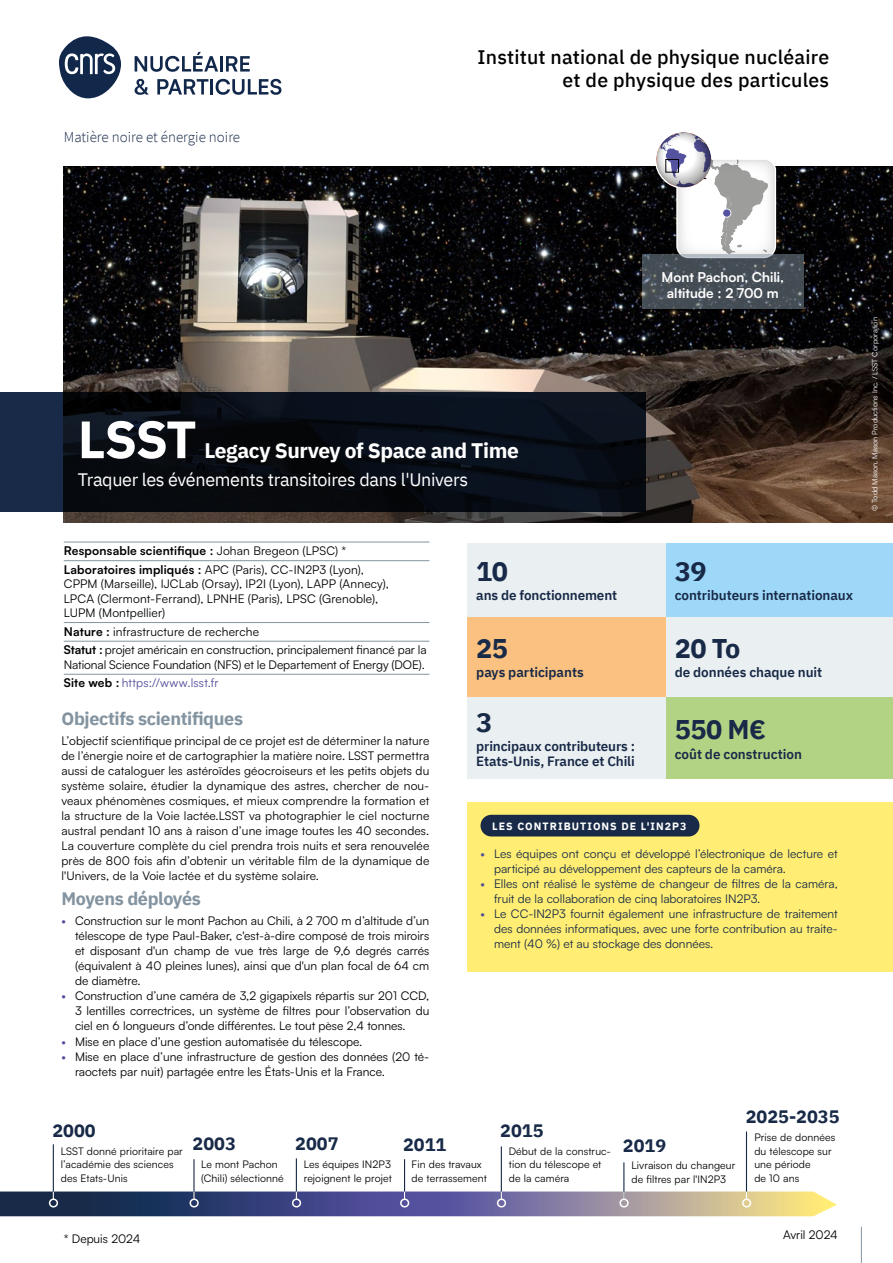
<style>
.page{position:relative;width:893px;height:1263px;background:#fff}
.page>*{position:absolute;margin:0;border:0;box-sizing:border-box;transform-origin:0 0}
.t1{font:700 52.5px "IBM Plex Sans";color:#fff}
.t2{font:700 27px "IBM Plex Sans";letter-spacing:-.02em;color:#182a47}
.t3{font:700 21px "IBM Plex Sans";letter-spacing:-.02em;color:#fff}
.t4{font:500 19.5px/22.5px "IBM Plex Sans";letter-spacing:.01em;color:#000;text-align:right}
.t5{font:18px "IBM Plex Sans";letter-spacing:-.02em;color:#fff}
.t6{font:700 18px "IBM Plex Sans";letter-spacing:-.02em;color:#8394a0}
.t7{font:700 18px "IBM Plex Sans";color:#182a47}
.t8{font:300 15px "Source Sans Pro";color:#182a47}
.t9{font:600 13.5px/15px "IBM Plex Sans";letter-spacing:-.01em;color:#182a47}
.t10{font:700 13.5px/16.2px "Satoshi";color:#fff;text-align:center}
.t11{font:12px/15px "Satoshi";color:#000}
.t12{font:12px/15px "Satoshi";color:#182a47}
.t13{font:700 12px/18.6px "Satoshi";letter-spacing:.015em;color:#000}
.t14{font:10.5px/13.5px "Satoshi";letter-spacing:.01em;color:#000}
.t15{font:700 10.5px "IBM Plex Sans";letter-spacing:.1em;color:#fff}
.t16{font:7.5px "Satoshi";color:#fff}
.s1{font-weight:400}
.s2{font-weight:700}
.s3{color:#524d9b}
</style>
<div class="page">
<img style="left:64px;top:167px;width:829px;height:356px">
<svg style="left:59px;top:36px;width:62px;height:62px"></svg>
<svg style="left:135px;top:52px;width:83px;height:20px"></svg>
<hr style="left:220px;top:56px;width:3px;height:16px;background:#11284b">
<svg style="left:226px;top:56px;width:24px;height:16px"></svg>
<svg style="left:135px;top:79px;width:14px;height:16px"></svg>
<svg style="left:157px;top:79px;width:51px;height:16px"></svg>
<hr style="left:210px;top:79px;width:3px;height:16px;background:#11284b">
<svg style="left:216px;top:79px;width:65px;height:16px"></svg>
<svg style="left:656px;top:133px;width:119px;height:121px"></svg>
<svg style="left:656px;top:132px;width:55px;height:55px"></svg>
<div style="left:665px;top:159px;width:14px;height:14px;border:1px solid #000"></div>
<svg style="left:0;top:392px;width:645px;height:119px;background:#09101a"></svg>
<hr style="left:746px;top:1132px;width:1px;height:62px;background:#182a47">
<hr style="left:501px;top:1147px;width:1px;height:52px;background:#182a47">
<hr style="left:404px;top:1159px;width:1px;height:40px;background:#182a47">
<hr style="left:296px;top:1159px;width:1px;height:40px;background:#182a47">
<hr style="left:193px;top:1159px;width:2px;height:40px;background:#182a47">
<svg style="left:642px;top:254px;width:162px;height:55px;background:#4c545c"></svg>
<hr style="left:53px;top:1145px;width:1px;height:54px;background:#182a47">
<hr style="left:623px;top:1163px;width:1px;height:36px;background:#182a47">
<svg style="left:0;top:1191px;width:837px;height:25px;background:#6f6f89"></svg>
<hr style="left:861px;top:1226px;width:1px;height:37px;background:#8394a0">
<div style="left:468px;top:802px;width:425px;height:169px;background:#ffee73"></div>
<div style="left:480px;top:815px;width:219px;height:21px;background:#182a47;border-radius:11px"></div>
<hr style="left:64px;top:542px;width:365px;height:1px;background:#8394a0">
<hr style="left:64px;top:560px;width:365px;height:1px;background:#8394a0">
<hr style="left:64px;top:622px;width:365px;height:1px;background:#8394a0">
<hr style="left:64px;top:641px;width:365px;height:1px;background:#8394a0">
<hr style="left:64px;top:674px;width:365px;height:1px;background:#8394a0">
<div style="left:468px;top:617px;width:198px;height:80px;background:#fac180"></div>
<div style="left:666px;top:543px;width:227px;height:74px;background:#9ed8f8"></div>
<div style="left:468px;top:543px;width:198px;height:74px;background:#eaeff2"></div>
<div style="left:666px;top:617px;width:227px;height:80px;background:#eaeff2"></div>
<div style="left:468px;top:697px;width:198px;height:82px;background:#eaeff2"></div>
<div style="left:666px;top:697px;width:227px;height:82px;background:#b3d384"></div>
<p class="t8" style="left:64px;top:128px;width:178px">Matière noire et énergie noire</p>
<h3 class="t4" style="left:477px;top:44px;width:353px">Institut national de physique nucléaire et de physique des particules</h3>
<p class="t10" style="left:661px;top:268px;width:124px">Mont Pachon, Chili, altitude : 2 700 m</p>
<h1 class="t1" style="left:78px;top:398px;width:120px">LSST</h1>
<h3 class="t3" style="left:204px;top:434px;width:316px">Legacy Survey of Space and Time</h3>
<h3 class="t5" style="left:78px;top:466px;width:392px">Traquer les événements transitoires dans l'Univers</h3>
<p class="t13" style="left:64px;top:541px;width:302px">Responsable scientifique : <span class="s1">Johan Bregeon (LPSC) *<br></span>Laboratoires impliqués : <span class="s1">APC (Paris), CC-IN2P3 (Lyon),</span></p>
<p class="t11" style="left:64px;top:576px;width:327px;line-height:14.4px">CPPM (Marseille), IJCLab (Orsay), IP2I (Lyon), LAPP (Annecy),<br>LPCA (Clermont-Ferrand), LPNHE (Paris), LPSC (Grenoble),<br>LUPM (Montpellier)</p>
<p class="t11" style="left:64px;top:621px;width:364px;line-height:18.6px"><span class="s2">Nature :</span> infrastructure de recherche<br><span class="s2">Statut :</span> projet américain en construction, principalement financé par la</p>
<p class="t11" style="left:64px;top:655px;width:362px;line-height:18.6px">National Science Foundation (NFS) et le Departement of Energy (DOE).<br><span class="s2">Site web :</span> <span class="s3">https://www.lsst.fr</span></p>
<h2 class="t2" style="left:476px;top:550px;width:33px">10</h2>
<p class="t9" style="left:476px;top:587px;width:142px">ans de fonctionnement</p>
<h2 class="t2" style="left:476px;top:550px;width:20px">X</h2>
<h2 class="t2" style="left:476px;top:627px;width:33px">25</h2>
<p class="t9" style="left:476px;top:664px;width:109px">pays participants</p>
<h2 class="t2" style="left:476px;top:627px;width:20px">X</h2>
<h2 class="t2" style="left:675px;top:550px;width:33px">39</h2>
<p class="t9" style="left:675px;top:587px;width:180px">contributeurs internationaux</p>
<h2 class="t2" style="left:675px;top:550px;width:20px">X</h2>
<h2 class="t2" style="left:675px;top:627px;width:67px">20 To</h2>
<p class="t9" style="left:675px;top:664px;width:149px">de données chaque nuit</p>
<h2 class="t2" style="left:675px;top:627px;width:20px">X</h2>
<h3 class="t6" style="left:62px;top:705px;width:183px">Objectifs scientifiques</h3>
<p class="t11" style="left:62px;top:732px;width:369px;text-align:justify">L’objectif scientifique principal de ce projet est de déterminer la nature de l’énergie noire et de cartographier la matière noire. LSST permettra aussi de cataloguer les asté roïdes géocroiseurs et les petits objets du système solaire, étudier la dynamique des astres, chercher de nou&shy;veaux phénomènes cosmiques, et mieux comprendre la formation et la structure de la Voie lactée.LSST va photographier le ciel nocturne austral pendant 10 ans à raison d’une image toutes les 40 secondes.<br>La couverture complète du ciel prendra trois nuits et sera renouvelée près de 800 fois afin d’obtenir un véritable film de la dynamique de l'Univers, de la Voie lactée et du système solaire.</p>
<h3 class="t6" style="left:62px;top:885px;width:141px">Moyens déployés</h3>
<p class="t11" style="left:75px;top:912px;width:356px;text-align:justify;text-indent:-14px"><span class="s3">•</span> Construction sur le mont Pachon au Chili, à 2 700 m d’altitude d’un télescope de type Paul-Baker, c'est-à-dire composé de trois miroirs et disposant d'un champ de vue très large de 9,6 degrés carrés (équivalent à 40 pleines lunes), ainsi que d'un plan focal de 64 cm de diamètre.</p>
<p class="t11" style="left:75px;top:987px;width:356px;text-align:justify;text-indent:-14px"><span class="s3">•</span> Construction d’une caméra de 3,2 gigapixels répartis sur 201 CCD, 3 lentilles correctrices, un système de filtres pour l’observation du ciel en 6 longueurs d’onde différentes. Le tout pèse 2,4 tonnes.</p>
<p class="t11" style="left:62px;top:1034px;width:302px"><span class="s3">•</span> Mise en place d’une gestion automatisée du télescope.</p>
<p class="t11" style="left:75px;top:1049px;width:356px;text-indent:-14px"><span class="s3">•</span> Mise en place d’une infrastructure de gestion des données (20 té&shy;raoctets par nuit) partagée entre les États-Unis et la France.</p>
<h2 class="t2" style="left:476px;top:701px;width:18px">3</h2>
<p class="t9" style="left:476px;top:737px;width:160px">principaux contributeurs :<br>Etats-Unis, France et Chili</p>
<h2 class="t2" style="left:476px;top:701px;width:20px">X</h2>
<h2 class="t2" style="left:675px;top:708px;width:20px">X</h2>
<h2 class="t2" style="left:675px;top:708px;width:93px">550 M€</h2>
<p class="t9" style="left:675px;top:745px;width:129px">coût de construction</p>
<p class="t15" style="left:492px;top:818px;width:196px">LES CONTRIBUTIONS DE L'IN2P3</p>
<p class="t12" style="left:494px;top:845px;width:345px;text-indent:-14px"><span class="s3">•</span> Les équipes ont conçu et développé l’électronique de lecture et participé au développement des capteurs de la caméra.</p>
<p class="t12" style="left:494px;top:875px;width:345px;text-indent:-14px"><span class="s3">•</span> Elles ont réalisé le système de changeur de filtres de la caméra, fruit de la collaboration de cinq laboratoires IN2P3.</p>
<p class="t12" style="left:494px;top:905px;width:345px;text-align:justify;text-indent:-14px"><span class="s3">•</span> Le CC-IN2P3 fournit également une infrastructure de traitement des données informatiques, avec une forte contribution au traite&shy;ment (40 %) et au stockage des données.</p>
<h3 class="t7" style="left:52px;top:1116px;width:45px">2000</h3>
<p class="t14" style="left:61px;top:1143px;width:124px">LSST donné prioritaire par l’académie des sciences des Etats-Unis</p>
<h3 class="t7" style="left:193px;top:1129px;width:45px">2003</h3>
<p class="t14" style="left:201px;top:1157px;width:84px">Le mont Pachon (Chili) sélectionné</p>
<h3 class="t7" style="left:295px;top:1129px;width:45px">2007</h3>
<p class="t14" style="left:304px;top:1157px;width:90px">Les équipes IN2P3 rejoignent le projet</p>
<h3 class="t7" style="left:403px;top:1130px;width:45px">2011</h3>
<p class="t14" style="left:412px;top:1157px;width:77px">Fin des travaux de terrassement</p>
<h3 class="t7" style="left:500px;top:1116px;width:45px">2015</h3>
<p class="t14" style="left:509px;top:1144px;width:104px">Début de la construc&shy;tion du télescope et de la caméra</p>
<h3 class="t7" style="left:623px;top:1131px;width:45px">2019</h3>
<p class="t14" style="left:631px;top:1158px;width:105px">Livraison du changeur de filtres par l'IN2P3</p>
<h3 class="t7" style="left:746px;top:1102px;width:95px">2025-2035</h3>
<p class="t14" style="left:754px;top:1130px;width:83px">Prise de données du télescope sur une période<br>de 10 ans</p>
<p class="t11" style="left:64px;top:1231px;width:78px">* Depuis 2024</p>
<p class="t11" style="left:783px;top:1226px;width:56px">Avril 2024</p>
<p class="t16" style="left:870px;top:511px;width:196px;rotate:-90deg">© Todd Mason, Mason Productions Inc. / LSST Corporation</p>
</div>
